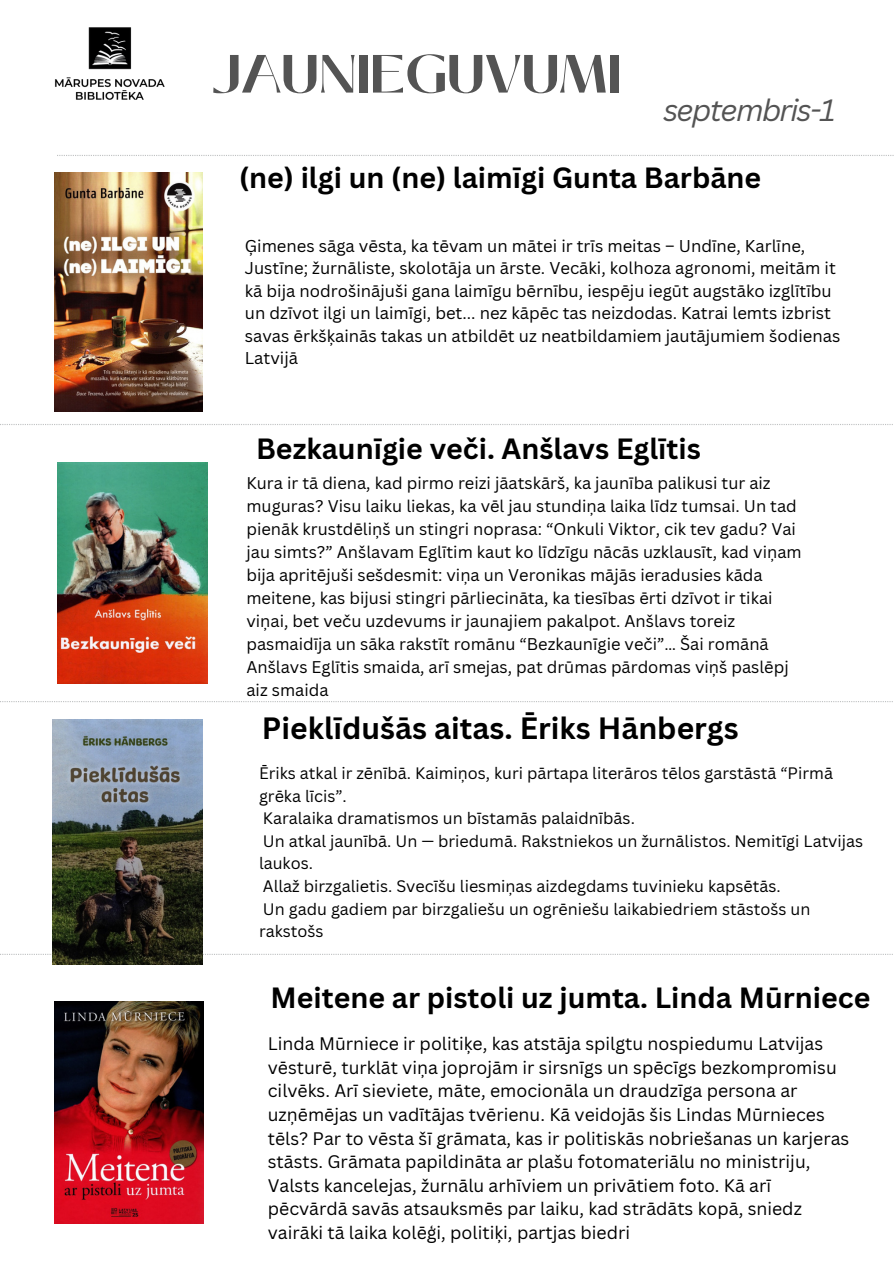
<style>
.page{position:relative;width:894px;height:1264px;background:#fff}
.page>*{position:absolute;margin:0;border:0;box-sizing:border-box;transform-origin:0 0}
.t1{font:700 53.55px "Black Mango";color:#545454}
.t2{font:700 30px "Canva Sans";color:#000}
.t3{font:italic 30px "Canva Sans";letter-spacing:-.055em;color:#545454}
.t4{font:700 28.5px "Canva Sans";color:#000}
.t5{font:17.7px/23.7px "Canva Sans";color:#000}
.t6{font:16.65px/22.5px "Canva Sans";color:#000}
.t7{font:16.5px/23px "Canva Sans";color:#000}
.t8{font:16.2px/22.5px "Canva Sans";color:#000}
</style>
<div class="page">
<svg style="left:57px;top:155px;width:836px;height:1px"></svg>
<svg style="left:0;top:701px;width:892px;height:1px"></svg>
<svg style="left:0;top:953px;width:886px;height:1px"></svg>
<svg style="left:0;top:424px;width:892px;height:1px"></svg>
<img style="left:54px;top:27px;width:111px;height:73px">
<img style="left:54px;top:173px;width:149px;height:238px">
<img style="left:57px;top:462px;width:150px;height:221px">
<img style="left:52px;top:719px;width:150px;height:245px">
<img style="left:54px;top:1001px;width:150px;height:222px">
<h2 class="t1" style="left:212px;top:34px;width:411px">JAUNIEGUVUMI</h2>
<p class="t3" style="left:663px;top:89px;width:174px">septembris-1</p>
<h3 class="t4" style="left:239px;top:158px;width:523px">(ne) ilgi un (ne) laimīgi Gunta Barbāne</h3>
<p class="t6" style="left:245px;top:234px;width:596px">Ģimenes sāga vēsta, ka tēvam un mātei ir trīs meitas – Undīne, Karlīne, Justīne; žurnāliste, skolotāja un ārste. Vecāki, kolhoza agronomi, meitām it kā bija nodrošinājuši gana laimīgu bērnību, iespēju iegūt augstāko izglītību un dzīvot ilgi un laimīgi, bet... nez kāpēc tas neizdodas. Katrai lemts izbrist savas ērkšķainās takas un atbildēt uz neatbildamiem jautājumiem šodienas Latvijā</p>
<p class="t4" style="left:256px;top:429px;width:446px">Bezkaunīgie veči. Anšlavs Eglītis</p>
<p class="t7" style="left:246px;top:471px;width:556px">Kura ir tā diena, kad pirmo reizi jāatskārš, ka jaunība palikusi tur aiz muguras? Visu laiku liekas, ka vēl jau stundiņa laika līdz tumsai. Un tad pienāk krustdēliņš un stingri noprasa: “Onkuli Viktor, cik tev gadu? Vai jau simts?” Anšlavam Eglītim kaut ko līdzīgu nācās uzklausīt, kad viņam bija apritējuši sešdesmit: viņa un Veronikas mājās ieradusies kāda meitene, kas bijusi stingri pārliecināta, ka tiesības ērti dzīvot ir tikai viņai, bet veču uzdevums ir jaunajiem pakalpot. Anšlavs toreiz pasmaidīja un sāka rakstīt romānu “Bezkaunīgie veči”… Šai romānā Anšlavs Eglītis smaida, arī smejas, pat drūmas pārdomas viņš paslēpj aiz smaida</p>
<p class="t2" style="left:262px;top:706px;width:478px">Pieklīdušās aitas. Ēriks Hānbergs</p>
<p class="t8" style="left:259px;top:762px;width:575px">Ēriks atkal ir zēnībā. Kaimiņos, kuri pārtapa literāros tēlos garstāstā “Pirmā grēka līcis”.</p>
<p class="t8" style="left:263px;top:807px;width:373px">Karalaika dramatismos un bīstamās palaidnībās.</p>
<p class="t8" style="left:259px;top:829px;width:605px">Un atkal jaunībā. Un — briedumā. Rakstniekos un žurnālistos. Nemitīgi Latvijas laukos.</p>
<p class="t8" style="left:263px;top:874px;width:519px">Allaž birzgalietis. Svecīšu liesmiņas aizdegdams tuvinieku kapsētās.</p>
<p class="t8" style="left:259px;top:897px;width:552px">Un gadu gadiem par birzgaliešu un ogrēniešu laikabiedriem stāstošs un rakstošs</p>
<h2 class="t4" style="left:270px;top:977px;width:601px">Meitene ar pistoli uz jumta. Linda Mūrniece</h2>
<p class="t5" style="left:268px;top:1031px;width:583px">Linda Mūrniece ir politiķe, kas atstāja spilgtu nospiedumu Latvijas vēsturē, turklāt viņa joprojām ir sirsnīgs un spēcīgs bezkompromisu cilvēks. Arī sieviete, māte, emocionāla un draudzīga persona ar uzņēmējas un vadītājas tvērienu. Kā veidojās šis Lindas Mūrnieces tēls? Par to vēsta šī grāmata, kas ir politiskās nobriešanas un karjeras stāsts. Grāmata papildināta ar plašu fotomateriālu no ministriju, Valsts kancelejas, žurnālu arhīviem un privātiem foto. Kā arī pēcvārdā savās atsauksmēs par laiku, kad strādāts kopā, sniedz vairāki tā laika kolēģi, politiķi, partjas biedri</p>
</div>
